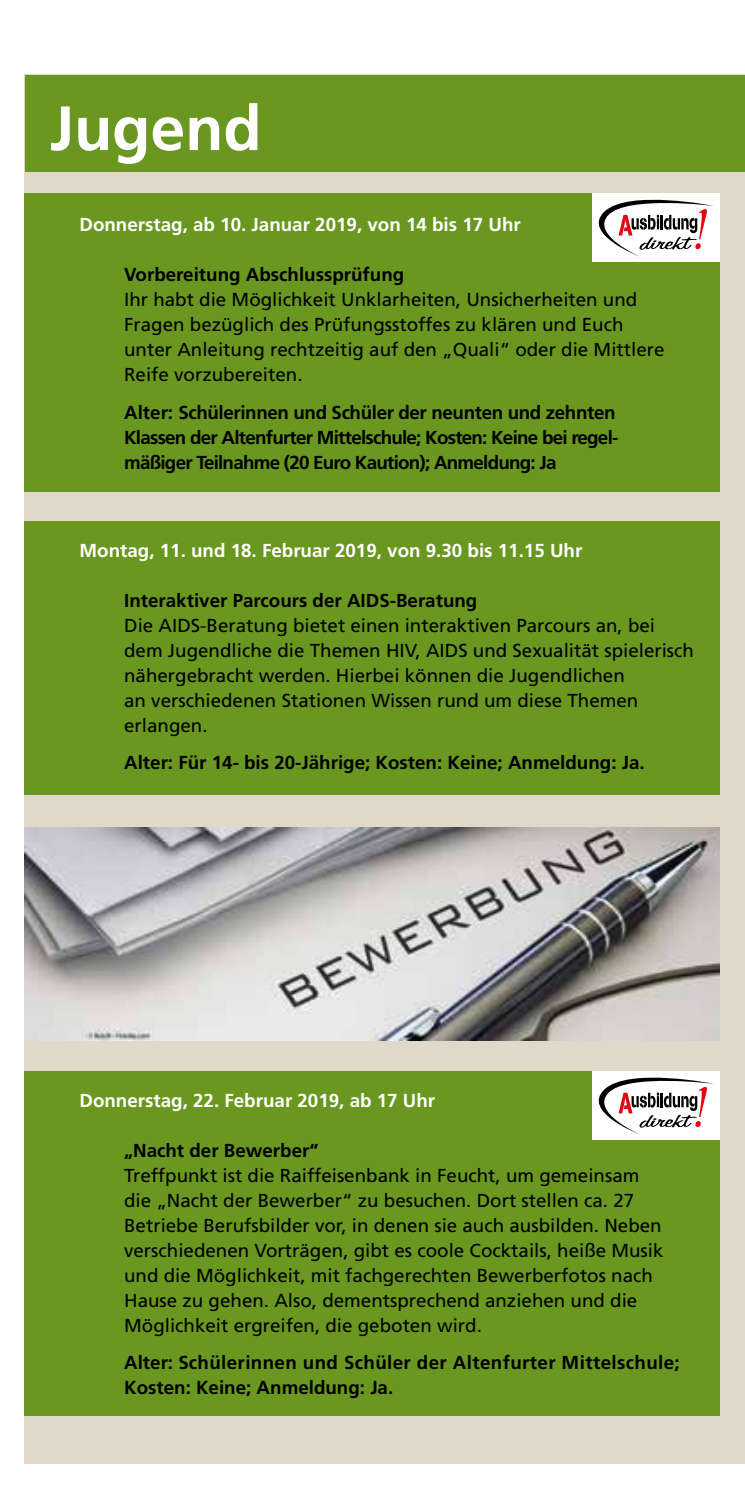
<style>
.page{position:relative;width:745px;height:1489px;background:#fff}
.page>*{position:absolute;margin:0;border:0;box-sizing:border-box;transform-origin:0 0}
.t1{font:700 62.5px "Frutiger";color:#fff}
.t2{font:18.75px/25px "Frutiger";color:#000}
.t3{font:700 18.75px/25px "Frutiger";letter-spacing:-.04em;color:#000}
.t4{font:700 18.75px "Frutiger";color:#000}
.t5{font:700 18.75px "Frutiger";color:#fff}
.t6{font:700 18.75px/25px "Frutiger";letter-spacing:.02em;color:#000}
</style>
<div class="page">
<div style="left:25px;top:75px;width:719px;height:1388px;background:#e1d8cc"></div>
<div style="left:25px;top:75px;width:719px;height:96px;background:#6a971f"></div>
<hr style="left:744px;top:75px;width:1px;height:96px;background:#8f116e">
<div style="left:25px;top:1071px;width:694px;height:344px;background:#6a971f"></div>
<div style="left:592px;top:1071px;width:127px;height:68px;background:#fff"></div>
<svg style="left:598px;top:1077px;width:115px;height:57px"></svg>
<div style="left:25px;top:193px;width:694px;height:299px;background:#6a971f"></div>
<div style="left:592px;top:193px;width:127px;height:69px;background:#fff"></div>
<svg style="left:598px;top:199px;width:115px;height:58px"></svg>
<div style="left:25px;top:521px;width:694px;height:273px;background:#6a971f"></div>
<img style="left:24px;top:827px;width:695px;height:213px">
<h1 class="t1" style="left:50px;top:92px;width:213px">Jugend</h1>
<p class="t5" style="left:79px;top:214px;width:442px">Donnerstag, ab 10. Januar 2019, von 14 bis 17 Uhr</p>
<p class="t4" style="left:124px;top:264px;width:281px">Vorbereitung Abschlussprüfung</p>
<p class="t2" style="left:124px;top:287px;width:541px">Ihr habt die Möglichkeit Unklarheiten, Unsicherheiten und Fragen bezüglich des Prüfungsstoffes zu klären und Euch unter Anleitung rechtzeitig auf den „Quali“ oder die Mittlere Reife vorzubereiten.</p>
<p class="t3" style="left:124px;top:400px;width:495px">Alter: Schülerinnen und Schüler der neunten und zehnten<br>Klassen der Altenfurter Mittelschule; Kosten: Keine bei regel&shy;mäßiger Teilnahme (20 Euro Kaution); Anmeldung: Ja</p>
<p class="t5" style="left:79px;top:539px;width:504px">Montag, 11. und 18. Februar 2019, von 9.30 bis 11.15 Uhr</p>
<p class="t4" style="left:124px;top:589px;width:354px">Interaktiver Parcours der AIDS-Beratung</p>
<p class="t2" style="left:124px;top:612px;width:571px">Die AIDS-Beratung bietet einen interaktiven Parcours an, bei dem Jugendliche die Themen HIV, AIDS und Sexualität spielerisch nähergebracht werden. Hierbei können die Jugendlichen<br>an verschiedenen Stationen Wissen rund um diese Themen erlangen.</p>
<p class="t4" style="left:124px;top:751px;width:521px">Alter: Für 14- bis 20-Jährige; Kosten: Keine; Anmeldung: Ja.</p>
<p class="t5" style="left:79px;top:1089px;width:357px">Donnerstag, 22. Februar 2019, ab 17 Uhr</p>
<p class="t4" style="left:124px;top:1139px;width:196px">„Nacht der Bewerber“</p>
<p class="t2" style="left:124px;top:1162px;width:540px">Treffpunkt ist die Raiffeisenbank in Feucht, um gemeinsam die „Nacht der Bewerber“ zu besuchen. Dort stellen ca. 27<br>Betriebe Berufsbilder vor, in denen sie auch ausbilden. Neben verschiedenen Vorträgen, gibt es coole Cocktails, heiße Musik und die Möglichkeit, mit fachgerechten Bewerberfotos nach Hause zu gehen. Also, dementsprechend anziehen und die Möglichkeit ergreifen, die geboten wird.</p>
<p class="t6" style="left:124px;top:1350px;width:557px">Alter: Schülerinnen und Schüler der Altenfurter Mittelschule;<br>Kosten: Keine; Anmeldung: Ja.</p>
</div>
